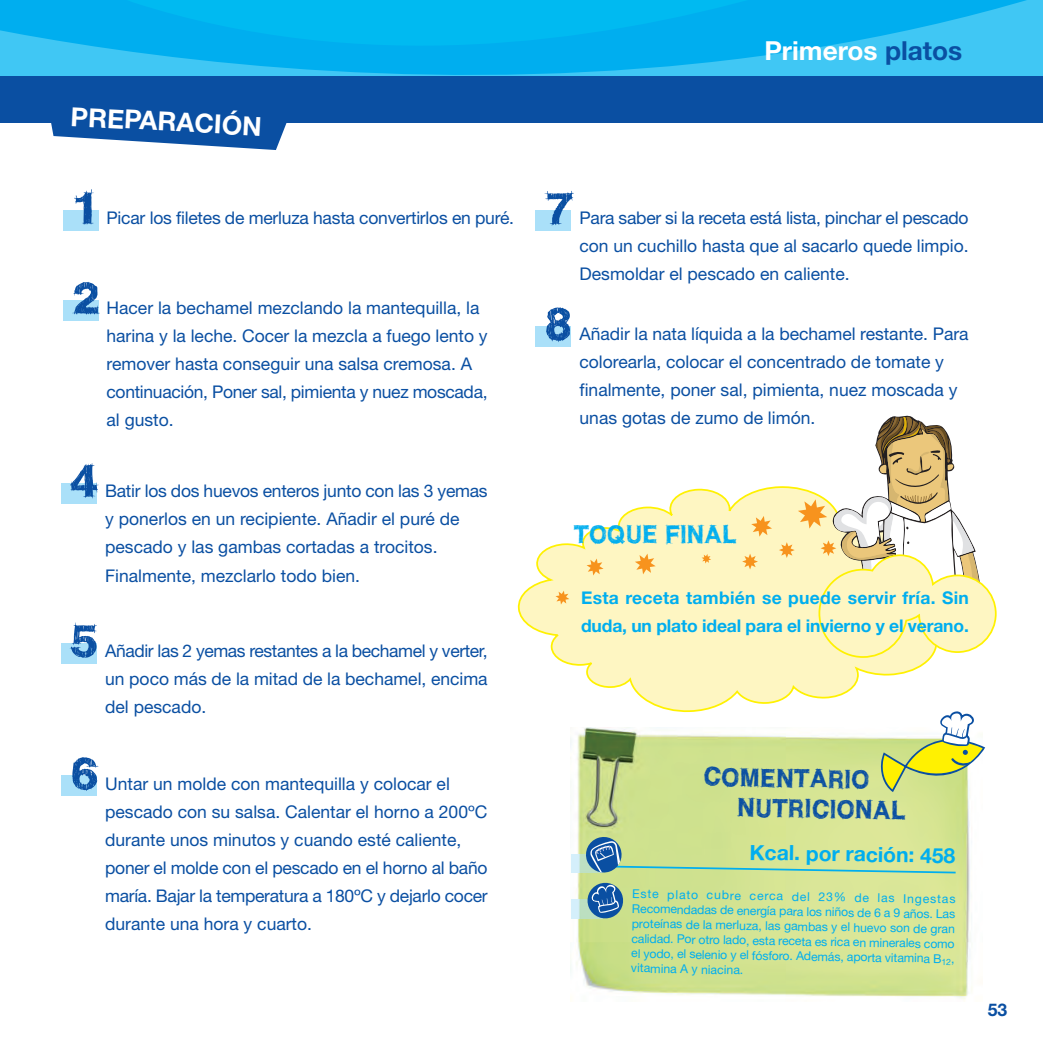
<style>
.page{position:relative;width:1043px;height:1041px;background:#fff}
.page>*{position:absolute;margin:0;border:0;box-sizing:border-box;transform-origin:0 0}
.t1{font:44.27px/90.1px "WCROUGHTRAD Bta";color:#0a4fa2;scale:1.14 1}
.t2{font:700 26.25px "Helvetica Neue LT Std";color:#fff}
.t3{font:25.03px "WCROUGHTRAD Bta";color:#0a4fa2}
.t4{font:24.5px "WCROUGHTRAD Bta";color:#00aeef}
.t5{font:700 21px "Helvetica Neue LT Std";color:#00aeef}
.t6{font:17.5px/28px "Helvetica Neue LT Std";color:#0a4fa2}
.t7{font:700 17.5px/28px "Helvetica Neue LT Std";letter-spacing:.005em;color:#00aeef}
.t8{font:700 17.5px "Helvetica Neue LT Std";color:#0a4fa2}
.t9{font:12.25px/14.9px "Helvetica Neue LT Std";color:#00aeef;text-align:justify}
.s1{color:#0a4fa2}
</style>
<div class="page">
<svg style="left:517px;top:486px;width:414px;height:196px;fill:#fef6c2"></svg>
<div style="left:0;top:72px;width:1042px;height:50px;background:#0a4fa2"></div>
<svg style="left:0;top:0;width:1042px;height:75px;background:#11b7f0"></svg>
<svg style="left:46px;top:122px;width:245px;height:28px"></svg>
<div style="left:63px;top:210px;width:35px;height:21px;background:#aae0f9"></div>
<div style="left:63px;top:300px;width:35px;height:21px;background:#aae0f9"></div>
<div style="left:61px;top:483px;width:35px;height:21px;background:#aae0f9"></div>
<div style="left:535px;top:210px;width:35px;height:21px;background:#aae0f9"></div>
<img style="left:570px;top:733px;width:13px;height:240px">
<img style="left:571px;top:854px;width:12px;height:18px">
<img style="left:571px;top:900px;width:12px;height:18px">
<svg style="left:583px;top:682px;width:402px;height:318px"></svg>
<svg style="left:586px;top:558px;width:17px;height:17px"></svg>
<svg style="left:742px;top:553px;width:15px;height:16px"></svg>
<svg style="left:634px;top:553px;width:21px;height:21px"></svg>
<svg style="left:555px;top:590px;width:14px;height:14px"></svg>
<svg style="left:701px;top:554px;width:10px;height:9px"></svg>
<svg style="left:778px;top:415px;width:219px;height:244px"></svg>
<svg style="left:751px;top:516px;width:21px;height:20px"></svg>
<div style="left:61px;top:643px;width:35px;height:20px;background:#aae0f9"></div>
<div style="left:535px;top:326px;width:35px;height:20px;background:#aae0f9"></div>
<div style="left:61px;top:775px;width:35px;height:21px;background:#aae0f9"></div>
<h2 class="t2" style="left:71px;top:107px;width:193px;rotate:3deg">PREPARACIÓN</h2>
<h1 class="t1" style="left:72px;top:168px;width:26px">1<br>2</h1>
<p class="t6" style="left:106px;top:206px;width:409px">Picar los filetes de merluza hasta convertirlos en puré.</p>
<p class="t6" style="left:106px;top:296px;width:382px">Hacer la bechamel mezclando la mantequilla, la harina y la leche. Cocer la mezcla a fuego lento y remover hasta conseguir una salsa cremosa. A continuación, Poner sal, pimienta y nuez moscada, al gusto.</p>
<h1 class="t1" style="left:70px;top:441px;width:26px">4</h1>
<p class="t6" style="left:105px;top:479px;width:384px">Batir los dos huevos enteros junto con las 3 yemas y ponerlos en un recipiente. Añadir el puré de pescado y las gambas cortadas a trocitos.<br>Finalmente, mezclarlo todo bien.</p>
<h1 class="t1" style="left:70px;top:600px;width:26px">5</h1>
<p class="t6" style="left:105px;top:638px;width:384px;text-align:justify">Añadir las 2 yemas restantes a la bechamel y verter, un poco más de la mitad de la bechamel, encima del pescado.</p>
<h1 class="t1" style="left:70px;top:733px;width:26px">6</h1>
<p class="t6" style="left:105px;top:771px;width:384px">Untar un molde con mantequilla y colocar el pescado con su salsa. Calentar el horno a 200ºC durante unos minutos y cuando esté caliente, poner el molde con el pescado en el horno al baño maría. Bajar la temperatura a 180ºC y dejarlo cocer durante una hora y cuarto.</p>
<h2 class="t2" style="left:764px;top:41px;width:199px">Primeros <span class="s1">platos</span></h2>
<h1 class="t1" style="left:544px;top:168px;width:27px">7</h1>
<p class="t6" style="left:579px;top:206px;width:390px;text-align:justify">Para saber si la receta está lista, pinchar el pescado con un cuchillo hasta que al sacarlo quede limpio.<br>Desmoldar el pescado en caliente.</p>
<h1 class="t1" style="left:544px;top:283px;width:26px">8</h1>
<p class="t6" style="left:579px;top:321px;width:390px">Añadir la nata líquida a la bechamel restante. Para colorearla, colocar el concentrado de tomate y finalmente, poner sal, pimienta, nuez moscada y unas gotas de zumo de limón.</p>
<h3 class="t4" style="left:573px;top:525px;width:164px">TOQUE FINAL</h3>
<p class="t7" style="left:581px;top:585px;width:389px">Esta receta también se puede servir fría. Sin duda, un plato ideal para el invierno y el verano.</p>
<h3 class="t3" style="left:703px;top:767px;width:168px;rotate:1deg">COMENTARIO</h3>
<h3 class="t3" style="left:737px;top:798px;width:170px;rotate:1deg">NUTRICIONAL</h3>
<p class="t5" style="left:749px;top:844px;width:207px;rotate:1deg">Kcal. por ración: 458</p>
<p class="t9" style="left:632px;top:887px;width:325px;rotate:1deg">Este plato cubre cerca del 23% de las Ingestas Recomendadas de energía para los niños de 6 a 9 años. Las proteínas de la merluza, las gambas y el huevo son de gran calidad. Por otro lado, esta receta es rica en minerales como el yodo, el selenio y el fósforo. Además, aporta vitamina B<sub>12</sub>, vitamina A y niacina.</p>
<p class="t8" style="left:987px;top:1003px;width:21px">53</p>
</div>
